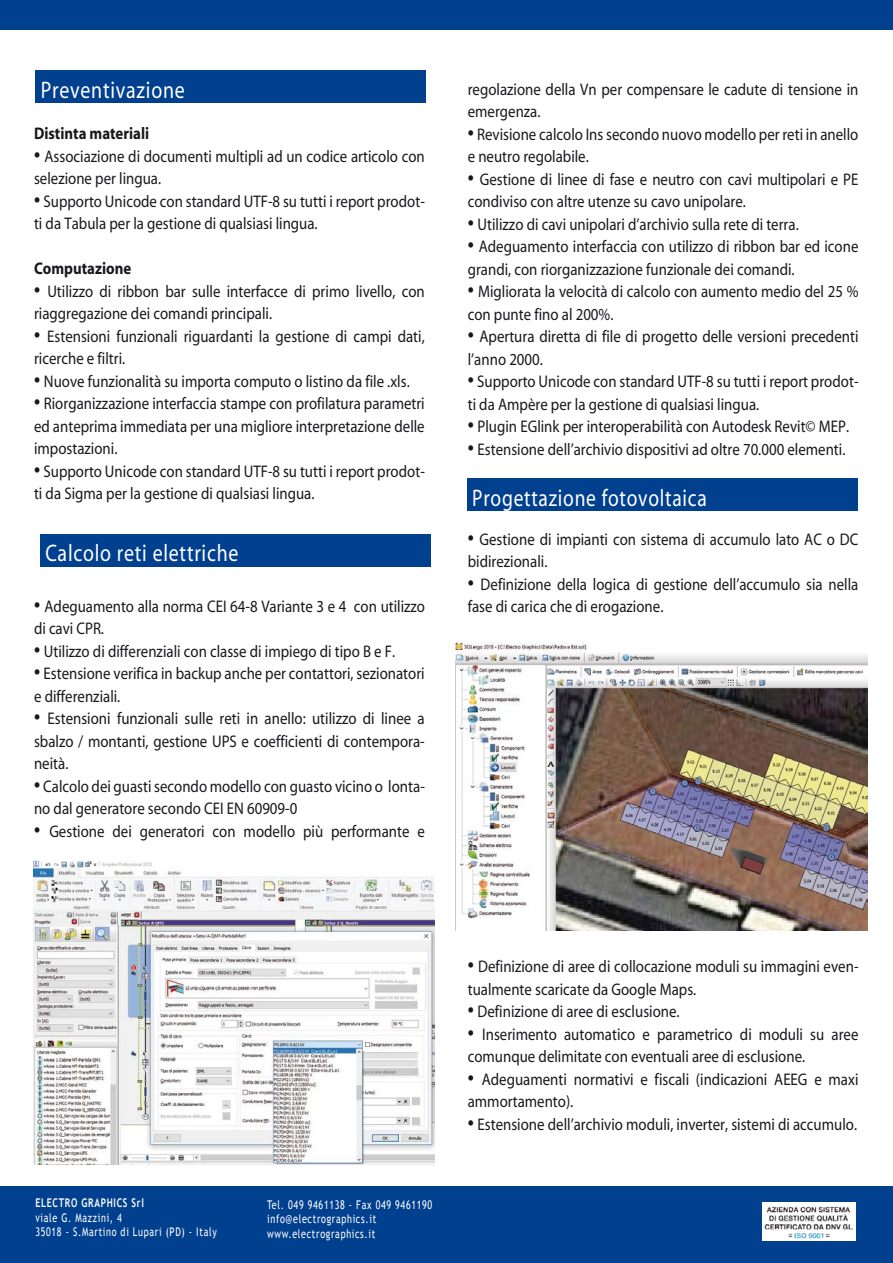
<style>
.page{position:relative;width:893px;height:1263px;background:#fff}
.page>*{position:absolute;margin:0;border:0;box-sizing:border-box;transform-origin:0 0}
.t1{font:24px "Myriad";letter-spacing:.04em;color:#fff;scale:.83 1}
.t2{font:24px "Myriad";letter-spacing:.04em;color:#fff;scale:.81 1}
.t3{font:16.8px/22.5px "Myriad";color:#1a171c;scale:.88 1}
.t4{font:700 16.8px "Myriad";color:#1a171c;scale:.88 1}
.t5{font:12px/14.4px "Trebuchet MS";letter-spacing:.075em;color:#fff;scale:.75 1}
.t6{font:700 12px "Trebuchet MS";letter-spacing:.075em;color:#fff;scale:.75 1}
.s1{font-weight:700;font-size:20.7px}
</style>
<div class="page">
<div style="left:0;top:1186px;width:893px;height:77px;background:#00408e"></div>
<div style="left:762px;top:1203px;width:94px;height:38px;background:#fff"></div>
<img style="left:765px;top:1206px;width:87px;height:32px">
<div style="left:0;top:0;width:893px;height:30px;background:#00408e"></div>
<div style="left:40px;top:534px;width:390px;height:32px;background:#00408e"></div>
<div style="left:35px;top:70px;width:391px;height:33px;background:#00408e"></div>
<div style="left:467px;top:478px;width:390px;height:33px;background:#00408e"></div>
<img style="left:33px;top:860px;width:402px;height:305px">
<img style="left:455px;top:642px;width:412px;height:288px">
<h1 class="t1" style="left:41px;top:78px;width:175px">Preventivazione</h1>
<p class="t4" style="left:34px;top:125px;width:132px">Distinta materiali</p>
<p class="t3" style="left:34px;top:146px;width:445px"><span class="s1">•</span> Associazione di documenti multipli ad un codice articolo con selezione per lingua.</p>
<p class="t3" style="left:34px;top:191px;width:446px"><span class="s1">•</span> Supporto Unicode con standard UTF-8 su tutti i report prodot&shy;ti da Tabula per la gestione di qualsiasi lingua.</p>
<p class="t4" style="left:34px;top:260px;width:112px">Computazione</p>
<p class="t3" style="left:34px;top:281px;width:445px"><span class="s1">•</span> Utilizzo di ribbon bar sulle interfacce di primo livello, con riaggregazione dei comandi principali.</p>
<p class="t3" style="left:34px;top:326px;width:445px"><span class="s1">•</span> Estensioni funzionali riguardanti la gestione di campi dati, ricerche e filtri.</p>
<p class="t3" style="left:34px;top:371px;width:428px"><span class="s1">•</span> Nuove funzionalità su importa computo o listino da file .xls.</p>
<p class="t3" style="left:34px;top:393px;width:445px;text-align:justify"><span class="s1">•</span> Riorganizzazione interfaccia stampe con profilatura parametri ed anteprima immediata per una migliore interpretazione delle impostazioni.</p>
<p class="t3" style="left:34px;top:461px;width:446px"><span class="s1">•</span> Supporto Unicode con standard UTF-8 su tutti i report prodot&shy;ti da Sigma per la gestione di qualsiasi lingua.</p>
<h1 class="t1" style="left:45px;top:541px;width:234px">Calcolo reti elettriche</h1>
<p class="t3" style="left:34px;top:596px;width:446px"><span class="s1">•</span> Adeguamento alla norma CEI 64-8 Variante 3 e 4 con utilizzo di cavi CPR.</p>
<p class="t3" style="left:34px;top:641px;width:412px"><span class="s1">•</span> Utilizzo di differenziali con classe di impiego di tipo B e F.</p>
<p class="t3" style="left:34px;top:663px;width:445px"><span class="s1">•</span> Estensione verifica in backup anche per contattori, sezionatori e differenziali.</p>
<p class="t3" style="left:34px;top:708px;width:445px;text-align:justify"><span class="s1">•</span> Estensioni funzionali sulle reti in anello: utilizzo di linee a sbalzo / montanti, gestione UPS e coefficienti di contempora&shy;neità.</p>
<p class="t3" style="left:34px;top:776px;width:446px"><span class="s1">•</span> Calcolo dei guasti secondo modello con guasto vicino o lonta&shy;no dal generatore secondo CEI EN 60909-0</p>
<p class="t3" style="left:34px;top:821px;width:446px"><span class="s1">•</span> Gestione dei generatori con modello più performante e</p>
<p class="t3" style="left:468px;top:79px;width:445px">regolazione della Vn per compensare le cadute di tensione in emergenza.</p>
<p class="t3" style="left:468px;top:124px;width:445px"><span class="s1">•</span> Revisione calcolo Ins secondo nuovo modello per reti in anello e neutro regolabile.</p>
<p class="t3" style="left:468px;top:169px;width:446px"><span class="s1">•</span> Gestione di linee di fase e neutro con cavi multipolari e PE condiviso con altre utenze su cavo unipolare.</p>
<p class="t3" style="left:468px;top:214px;width:378px"><span class="s1">•</span> Utilizzo di cavi unipolari d’archivio sulla rete di terra.</p>
<p class="t3" style="left:468px;top:236px;width:446px"><span class="s1">•</span> Adeguamento interfaccia con utilizzo di ribbon bar ed icone grandi, con riorganizzazione funzionale dei comandi.</p>
<p class="t3" style="left:468px;top:281px;width:445px"><span class="s1">•</span> Migliorata la velocità di calcolo con aumento medio del 25 % con punte fino al 200%.</p>
<p class="t3" style="left:468px;top:326px;width:446px"><span class="s1">•</span> Apertura diretta di file di progetto delle versioni precedenti l’anno 2000.</p>
<p class="t3" style="left:468px;top:371px;width:446px"><span class="s1">•</span> Supporto Unicode con standard UTF-8 su tutti i report prodot&shy;ti da Ampère per la gestione di qualsiasi lingua.</p>
<p class="t3" style="left:468px;top:416px;width:435px"><span class="s1">•</span> Plugin EGlink per interoperabilità con Autodesk Revit© MEP.</p>
<p class="t3" style="left:468px;top:439px;width:431px"><span class="s1">•</span> Estensione dell’archivio dispositivi ad oltre 70.000 elementi.</p>
<h1 class="t2" style="left:472px;top:486px;width:291px">Progettazione fotovoltaica</h1>
<p class="t3" style="left:468px;top:529px;width:445px"><span class="s1">•</span> Gestione di impianti con sistema di accumulo lato AC o DC bidirezionali.</p>
<p class="t3" style="left:468px;top:574px;width:445px"><span class="s1">•</span> Definizione della logica di gestione dell’accumulo sia nella fase di carica che di erogazione.</p>
<p class="t6" style="left:35px;top:1195px;width:146px">ELECTRO GRAPHICS Srl</p>
<p class="t5" style="left:35px;top:1210px;width:243px">viale G. Mazzini, 4<br>35018 - S.Martino di Lupari (PD) - Italy</p>
<p class="t5" style="left:267px;top:1197px;width:222px">Tel. 049 9461138 - Fax 049 9461190 info@electrographics.it www.electrographics.it</p>
<p class="t3" style="left:468px;top:956px;width:446px"><span class="s1">•</span> Definizione di aree di collocazione moduli su immagini even&shy;tualmente scaricate da Google Maps.</p>
<p class="t3" style="left:468px;top:1001px;width:242px"><span class="s1">•</span> Definizione di aree di esclusione.</p>
<p class="t3" style="left:468px;top:1024px;width:445px"><span class="s1">•</span> Inserimento automatico e parametrico di moduli su aree comunque delimitate con eventuali aree di esclusione.</p>
<p class="t3" style="left:468px;top:1069px;width:446px"><span class="s1">•</span> Adeguamenti normativi e fiscali (indicazioni AEEG e maxi ammortamento).</p>
<p class="t3" style="left:468px;top:1114px;width:444px"><span class="s1">•</span> Estensione dell’archivio moduli, inverter, sistemi di accumulo.</p>
</div>
